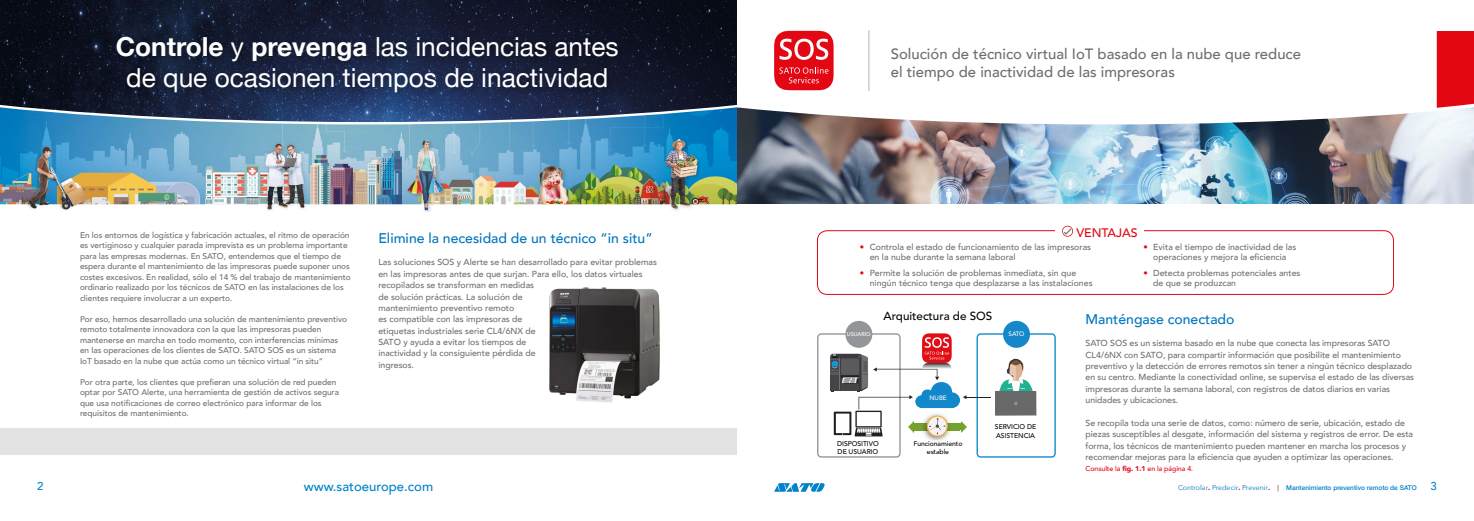
<style>
.page{position:relative;width:1474px;height:521px;background:#fff}
.page>*{position:absolute;margin:0;border:0;box-sizing:border-box;transform-origin:0 0}
.t1{font:26.25px/31.5px "Helvetica Neue";color:#fff;text-align:center}
.t2{font:500 14.88px/17.8px "Avenir";color:#706f6f}
.t3{font:500 14px "Avenir";color:#0075bf}
.t4{font:500 13.12px "Avenir";color:#0081c9}
.t5{font:500 12.34px "Avenir";color:#e30613}
.t6{font:500 11.64px "Avenir";color:#040404}
.t7{font:500 11.38px "Avenir";color:#0081c9}
.t8{font:500 8.75px/11.4px "Avenir";letter-spacing:-.005em;color:#706f6f}
.t9{font:500 8.31px/10.5px "Avenir";letter-spacing:-.005em;color:#706f6f}
.t10{font:500 7px "Avenir";letter-spacing:-.005em;color:#e30613}
.t11{font:500 6.83px/8.2px "Avenir";letter-spacing:-.01em;color:#040404}
.t12{font:500 6.56px "Helvetica Neue";color:#0081c9}
.t13{font:500 6.3px "Avenir";color:#fff}
.t14{font:500 5.51px "Avenir";color:#fff}
.s1{font-weight:700}
.s2{font-weight:900;color:#e30613}
.s3{font-weight:900}
.s4{font-family:"Avenir Next";font-weight:400;font-size:7px;color:#0075bf}
.s5{font-family:"Avenir";font-weight:900;font-size:7px;color:#e30613}
.s6{color:#706f6f}
.s7{font-family:"Avenir";font-size:11.38px}
</style>
<div class="page">
<svg style="left:774px;top:483px;width:50px;height:9px"></svg>
<img style="left:737px;top:124px;width:736px;height:79px">
<svg style="left:1172px;top:108px;width:301px;height:16px"></svg>
<img style="left:0;top:124px;width:737px;height:87px">
<svg style="left:0;top:0;width:1039px;height:124px"></svg>
<div style="left:112px;top:32px;width:515px;height:69px;background:#000;opacity:.4"></div>
<hr style="left:868px;top:30px;width:1px;height:61px;background:#b3b2b2">
<svg style="left:774px;top:31px;width:59px;height:59px;background:#e83741"></svg>
<div style="left:1436px;top:31px;width:37px;height:77px;background:#e30613"></div>
<div style="left:845px;top:321px;width:27px;height:27px;background:#939598;border-radius:50%"></div>
<div style="left:1003px;top:321px;width:27px;height:27px;background:#1687c9;border-radius:50%"></div>
<svg style="left:817px;top:333px;width:238px;height:125px"></svg>
<div style="left:817px;top:230px;width:576px;height:65px;border:1px solid #e30613;border-radius:10px"></div>
<div style="left:1055px;top:223px;width:88px;height:14px;background:#fff"></div>
<svg style="left:1062px;top:226px;width:11px;height:11px"></svg>
<img style="left:549px;top:287px;width:111px;height:116px">
<div style="left:0;top:428px;width:737px;height:27px;background:#e3e3e3"></div>
<h1 class="t1" style="left:116px;top:32px;width:504px"><span class="s1">Controle</span> y <span class="s1">prevenga</span> las incidencias antes de que ocasionen tiempos de inactividad</h1>
<h2 class="t2" style="left:890px;top:44px;width:412px">Solución de técnico virtual IoT basado en la nube que reduce el tiempo de inactividad de las impresoras</h2>
<p class="t9" style="left:80px;top:229px;width:271px">En los entornos de logística y fabricación actuales, el ritmo de operación</p>
<h3 class="t5" style="left:1076px;top:222px;width:63px">VENTAJAS</h3>
<p class="t9" style="left:80px;top:240px;width:272px">es vertiginoso y cualquier parada imprevista es un problema importante para las empresas modernas. En SATO, entendemos que el tiempo de espera durante el mantenimiento de las impresoras puede suponer unos costes excesivos. En realidad, sólo el 14 % del trabajo de mantenimiento ordinario realizado por los técnicos de SATO en las instalaciones de los clientes requiere involucrar a un experto.</p>
<p class="t9" style="left:80px;top:313px;width:269px">Por eso, hemos desarrollado una solución de mantenimiento preventivo remoto totalmente innovadora con la que las impresoras pueden mantenerse en marcha en todo momento, con interferencias mínimas en las operaciones de los clientes de SATO. SATO SOS es un sistema IoT basado en la nube que actúa como un técnico virtual “in situ”</p>
<p class="t9" style="left:80px;top:376px;width:260px">Por otra parte, los clientes que prefieran una solución de red pueden optar por SATO Alerte, una herramienta de gestión de activos segura que usa notificaciones de correo electrónico para informar de los requisitos de mantenimiento.</p>
<h3 class="t3" style="left:378px;top:226px;width:276px">Elimine la necesidad de un técnico “in situ”</h3>
<p class="t8" style="left:378px;top:256px;width:280px">Las soluciones SOS y Alerte se han desarrollado para evitar problemas en las impresoras antes de que surjan. Para ello, los datos virtuales recopilados se transforman en medidas<br>de solución prácticas. La solución de<br>mantenimiento preventivo remoto<br>es compatible con las impresoras de<br>etiquetas industriales serie CL4/6NX de<br>SATO y ayuda a evitar los tiempos de<br>inactividad y la consiguiente pérdida de<br>ingresos.</p>
<p class="t8" style="left:869px;top:241px;width:223px;line-height:10.5px;text-indent:-10px"><span class="s2">•</span> Controla el estado de funcionamiento de las impresoras en la nube durante la semana laboral</p>
<p class="t8" style="left:869px;top:267px;width:224px;line-height:10.5px;text-indent:-10px"><span class="s2">•</span> Permite la solución de problemas inmediata, sin que ningún técnico tenga que desplazarse a las instalaciones</p>
<p class="t8" style="left:1143px;top:241px;width:155px;line-height:10.5px;text-align:center"><span class="s2">•</span> Evita el tiempo de inactividad de las operaciones y mejora la eficiencia</p>
<p class="t8" style="left:1153px;top:267px;width:149px;line-height:10.5px;text-indent:-10px"><span class="s2">•</span> Detecta problemas potenciales antes de que se produzcan</p>
<h3 class="t6" style="left:883px;top:309px;width:110px">Arquitectura de SOS</h3>
<h3 class="t3" style="left:1085px;top:307px;width:150px">Manténgase conectado</h3>
<p class="t8" style="left:1085px;top:337px;width:330px">SATO SOS es un sistema basado en la nube que conecta las impresoras SATO CL4/6NX con SATO, para compartir información que posibilite el mantenimiento preventivo y la detección de errores remotos sin tener a ningún técnico desplazado en su centro. Mediante la conectividad online, se supervisa el estado de las diversas impresoras durante la semana laboral, con registros de datos diarios en varias unidades y ubicaciones.</p>
<p class="t8" style="left:1085px;top:417px;width:329px">Se recopila toda una serie de datos, como: número de serie, ubicación, estado de piezas susceptibles al desgate, información del sistema y registros de error. De esta forma, los técnicos de mantenimiento pueden mantener en marcha los procesos y recomendar mejoras para la eficiencia que ayuden a optimizar las operaciones.</p>
<p class="t10" style="left:1085px;top:463px;width:109px">Consulte la <span class="s3">fig. 1.1</span> en la página 4.</p>
<p class="t14" style="left:846px;top:331px;width:26px">USUARIO</p>
<p class="t13" style="left:1008px;top:331px;width:17px">SATO</p>
<p class="t13" style="left:929px;top:394px;width:19px">NUBE</p>
<p class="t11" style="left:994px;top:423px;width:43px">SERVICIO DE<br>ASISTENCIA</p>
<p class="t11" style="left:913px;top:439px;width:50px;text-align:center">Funcionamiento t bl</p>
<p class="t11" style="left:837px;top:439px;width:43px">DISPOSITIVO<br>DE USUARIO</p>
<p class="t11" style="left:926px;top:447px;width:24px">esa e</p>
<h3 class="t7" style="left:37px;top:476px;width:8px">2</h3>
<h3 class="t4" style="left:304px;top:475px;width:131px">www.satoeurope.com</h3>
<p class="t12" style="left:1177px;top:482px;width:260px"><span class="s4">Controlar</span><span class="s5">.</span> <span class="s4">Predecir</span><span class="s5">.</span> <span class="s4">Prevenir</span><span class="s5">.</span> <span class="s6">|</span> Mantenimiento preventivo remoto de SATO <span class="s7">3</span></p>
</div>
